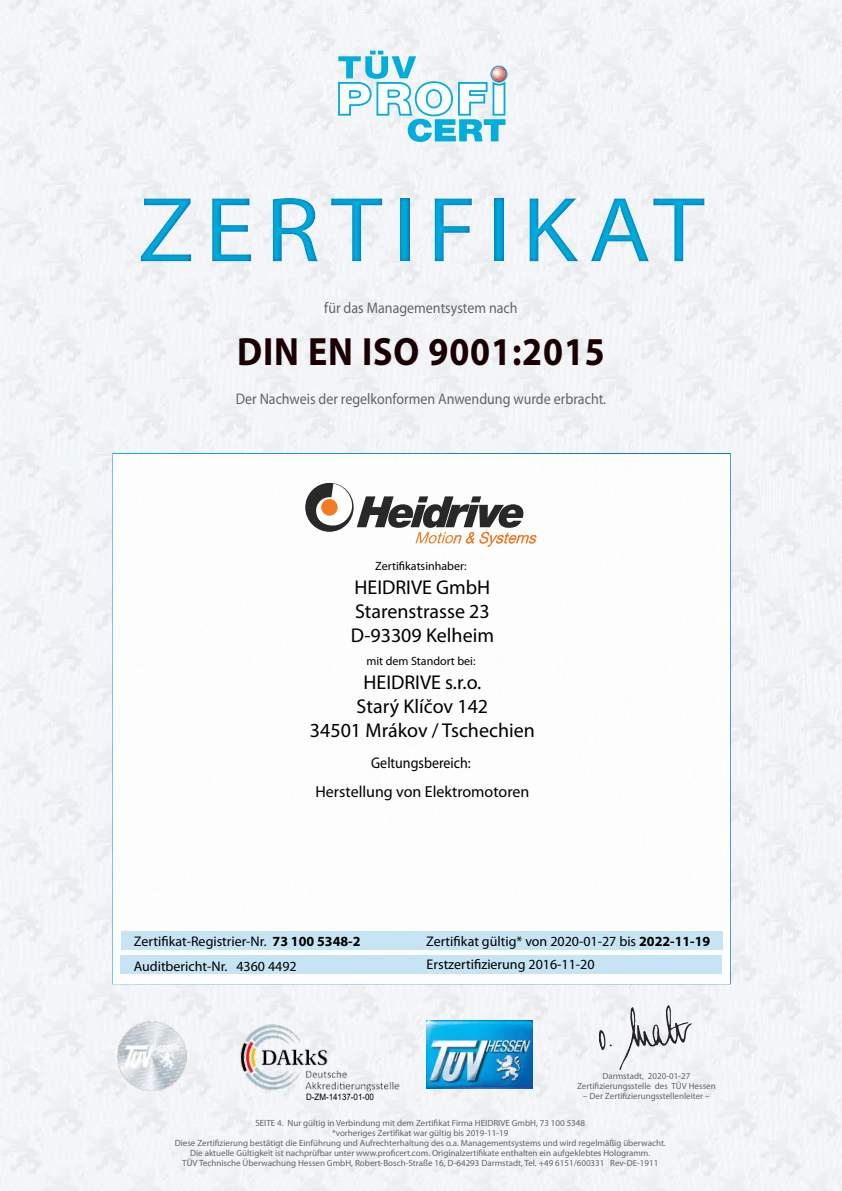
<style>
.page{position:relative;width:842px;height:1191px;background:#f3f4f7}
.page>*{position:absolute;margin:0;border:0;box-sizing:border-box;transform-origin:0 0}
.t1{font:93px "Myriad Pro";letter-spacing:.1em;color:#00addc;scale:1.1 1}
.t2{font:700 39.6px "Myriad Pro";letter-spacing:.025em;color:#1a0002;scale:.91 1}
.t3{font:20px/24px "Myriad Pro";color:#000}
.t4{font:16px "Myriad Pro";color:#000}
.t5{font:15.4px "Myriad Pro";color:#636466;scale:.91 1}
.t6{font:15.4px "Myriad Pro";color:#000;scale:.91 1}
.t7{font:14px/24.6px "Myriad Pro";color:#000}
.t8{font:12px "Myriad Pro";color:#000}
.t9{font:9px/10px "Myriad Pro";color:#636466;text-align:center}
.t10{font:8.8px "Arial";color:#000;scale:.91 1}
.s1{font-weight:700}
</style>
<div class="page">
<div style="left:734px;top:566px;width:108px;height:47px;background:#f2f4f6"></div>
<svg style="left:338px;top:51px;width:169px;height:91px"></svg>
<img style="left:241px;top:1024px;width:158px;height:67px">
<img style="left:427px;top:1020px;width:106px;height:69px">
<div style="left:112px;top:453px;width:619px;height:531px;background:#fff;border:2px solid #fff"></div>
<div style="left:120px;top:955px;width:602px;height:19px;background:#c0e2f3"></div>
<div style="left:121px;top:931px;width:601px;height:19px;background:#c0e2f3"></div>
<div style="left:731px;top:455px;width:111px;height:40px;background:#f2f4f6"></div>
<div style="left:731px;top:793px;width:81px;height:72px;background:#f2f4f6"></div>
<div style="left:732px;top:670px;width:104px;height:47px;background:#f2f4f6"></div>
<img style="left:600px;top:1005px;width:91px;height:64px">
<div style="left:0;top:172px;width:842px;height:114px;background:#006bb6;opacity:.75"></div>
<img style="left:117px;top:1021px;width:70px;height:69px">
<div style="left:305px;top:483px;width:49px;height:49px;background:#292829;border-radius:50%"></div>
<svg style="left:316px;top:484px;width:221px;height:62px"></svg>
<h1 class="t1" style="left:138px;top:173px;width:517px">ZERTIFIKAT</h1>
<h3 class="t5" style="left:324px;top:298px;width:214px">für das Managementsystem nach</h3>
<h2 class="t2" style="left:237px;top:326px;width:406px">DIN EN ISO 9001:2015</h2>
<h3 class="t5" style="left:236px;top:389px;width:408px">Der Nachweis der regelkonformen Anwendung wurde erbracht.</h3>
<h3 class="t8" style="left:375px;top:559px;width:93px">Zertifikatsinhaber:</h3>
<h3 class="t3" style="left:351px;top:575px;width:145px">HEIDRIVE GmbH<br>Starenstrasse 23<br>D-93309 Kelheim</h3>
<h3 class="t8" style="left:366px;top:653px;width:111px">mit dem Standort bei:</h3>
<h3 class="t3" style="left:310px;top:670px;width:227px;text-align:center">HEIDRIVE s.r.o.<br>Starý Klíčov 142<br>34501 Mrákov / Tschechien</h3>
<h3 class="t6" style="left:371px;top:753px;width:111px">Geltungsbereich:</h3>
<h3 class="t4" style="left:315px;top:782px;width:215px">Herstellung von Elektromotoren</h3>
<h3 class="t7" style="left:134px;top:929px;width:228px">Zertifikat-Registrier-Nr. <span class="s1">73 100 5348-2<br></span>Auditbericht-Nr. 4360 4492</h3>
<p class="t10" style="left:306px;top:1090px;width:76px">D-ZM-14137-01-00</p>
<h3 class="t7" style="left:426px;top:929px;width:286px">Zertifikat gültig* von 2020-01-27 bis <span class="s1">2022-11-19</span></h3>
<h3 class="t7" style="left:427px;top:952px;width:169px">Erstzertifizierung 2016-11-20</h3>
<p class="t9" style="left:577px;top:1071px;width:140px">Darmstadt, 2020-01-27<br>Zertifizierungsstelle des TÜV Hessen</p>
<p class="t9" style="left:583px;top:1091px;width:128px">– Der Zertifizierungsstellenleiter –</p>
<p class="t9" style="left:175px;top:1118px;width:493px">SEITE 4. Nur gültig in Verbindung mit dem Zertifikat Firma HEIDRIVE GmbH, 73 100 5348<br>*vorheriges Zertifikat war gültig bis 2019-11-19<br>Diese Zertifizierung bestätigt die Einführung und Aufrechterhaltung des o.a. Managementsystems und wird regelmäßig überwacht.<br>Die aktuelle Gültigkeit ist nachprüfbar unter www.proficert.com. Originalzertifikate enthalten ein aufgeklebtes Hologramm.<br>TÜV Technische Überwachung Hessen GmbH, Robert-Bosch-Straße 16, D-64293 Darmstadt, Tel. +49 6151/600331 Rev-DE-1911</p>
</div>
